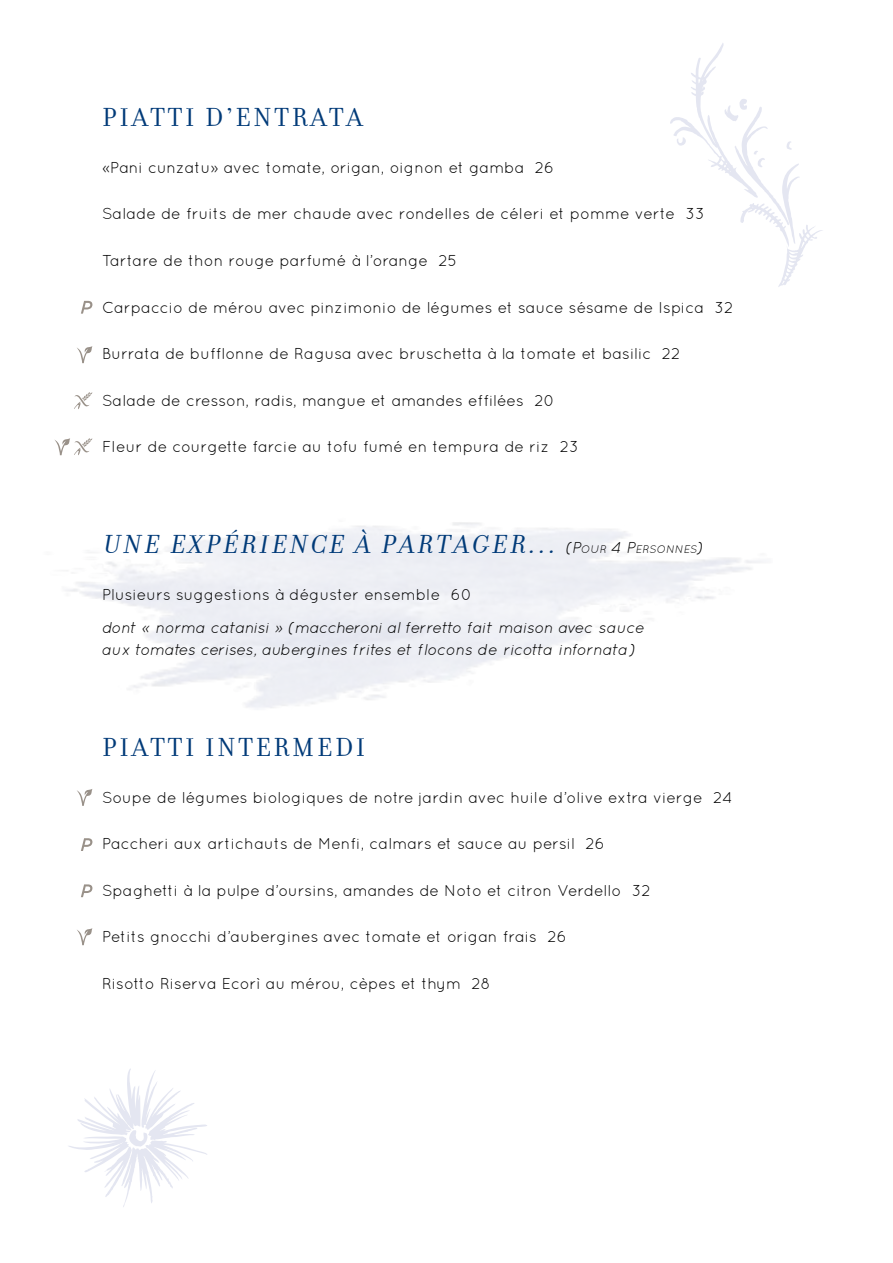
<style>
.page{position:relative;width:893px;height:1263px;background:#fff}
.page>*{position:absolute;margin:0;border:0;box-sizing:border-box;transform-origin:0 0}
.CHAPTER{font:italic 27.6px "Filosofia";color:#003a78}
.CHAPTER-2{font:27.6px "Filosofia";letter-spacing:.1em;color:#003a78}
.BODY_COPY{font:15.75px "Quicksand";color:#000}
.BODY_COPY-2{font:italic 15.75px/22.4px "Quicksand";letter-spacing:-.01em;color:#000}
.s1{font-family:"Quicksand";font-size:15.75px;color:#000}
.s2{font-family:"Quicksand";font-size:10.95px;color:#000}
</style>
<div class="page">
<svg style="left:69px;top:1068px;width:138px;height:139px"></svg>
<svg style="left:670px;top:43px;width:153px;height:244px"></svg>
<svg style="left:77px;top:346px;width:15px;height:17px"></svg>
<svg style="left:77px;top:789px;width:15px;height:17px"></svg>
<svg style="left:77px;top:928px;width:15px;height:17px"></svg>
<svg style="left:74px;top:392px;width:18px;height:17px"></svg>
<svg style="left:54px;top:438px;width:38px;height:17px"></svg>
<svg style="left:81px;top:301px;width:11px;height:13px"></svg>
<svg style="left:81px;top:838px;width:11px;height:13px"></svg>
<svg style="left:81px;top:884px;width:11px;height:13px"></svg>
<p class="CHAPTER-2" style="left:102px;top:102px;width:262px">PIATTI D’ENTRATA</p>
<p class="BODY_COPY" style="left:102px;top:158px;width:454px">«Pani cunzatu» avec tomate, origan, oignon et gamba 26</p>
<p class="BODY_COPY" style="left:102px;top:205px;width:604px">Salade de fruits de mer chaude avec rondelles de céleri et pomme verte 33</p>
<p class="BODY_COPY" style="left:102px;top:251px;width:357px">Tartare de thon rouge parfumé à l’orange 25</p>
<p class="BODY_COPY" style="left:102px;top:298px;width:633px">Carpaccio de mérou avec pinzimonio de légumes et sauce sésame de Ispica 32</p>
<p class="BODY_COPY" style="left:102px;top:345px;width:580px">Burrata de bufflonne de Ragusa avec bruschetta à la tomate et basilic 22</p>
<p class="BODY_COPY" style="left:102px;top:391px;width:454px">Salade de cresson, radis, mangue et amandes effilées 20</p>
<p class="BODY_COPY" style="left:102px;top:438px;width:478px">Fleur de courgette farcie au tofu fumé en tempura de riz 23</p>
<p class="CHAPTER" style="left:102px;top:529px;width:602px">UNE EXPÉRIENCE À PARTAGER... <span class="s1">(P</span><span class="s2">OUR</span> <span class="s1">4 P</span><span class="s2">ERSONNES</span><span class="s1">)</span></p>
<p class="BODY_COPY" style="left:102px;top:585px;width:372px">Plusieurs suggestions à déguster ensemble 60</p>
<p class="BODY_COPY-2" style="left:102px;top:616px;width:544px">dont « norma catanisi » (maccheroni al ferretto fait maison avec sauce aux tomates cerises, aubergines frites et flocons de ricotta infornata)</p>
<p class="CHAPTER-2" style="left:102px;top:732px;width:265px">PIATTI INTERMEDI</p>
<p class="BODY_COPY" style="left:102px;top:788px;width:632px">Soupe de légumes biologiques de notre jardin avec huile d’olive extra vierge 24</p>
<p class="BODY_COPY" style="left:102px;top:835px;width:504px">Paccheri aux artichauts de Menfi, calmars et sauce au persil 26</p>
<p class="BODY_COPY" style="left:102px;top:881px;width:550px">Spaghetti à la pulpe d’oursins, amandes de Noto et citron Verdello 32</p>
<p class="BODY_COPY" style="left:102px;top:928px;width:466px">Petits gnocchi d’aubergines avec tomate et origan frais 26</p>
<p class="BODY_COPY" style="left:102px;top:974px;width:390px">Risotto Riserva Ecorì au mérou, cèpes et thym 28</p>
</div>
